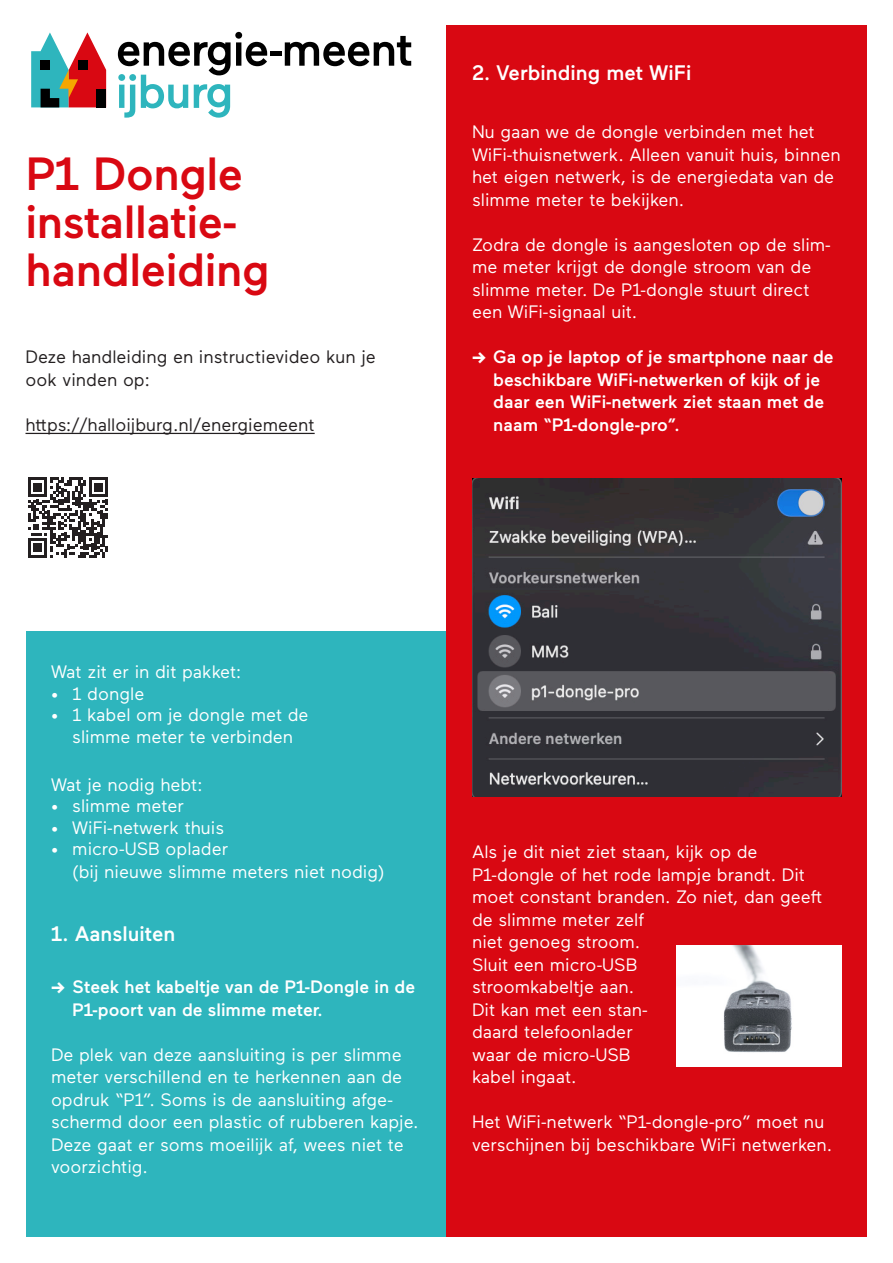
<style>
.page{position:relative;width:893px;height:1263px;background:#fff}
.page>*{position:absolute;margin:0;border:0;box-sizing:border-box;transform-origin:0 0}
.t1{font:500 46.5px/48px "Maax";letter-spacing:-.01em;color:#d90812}
.t2{font:500 21px "Maax";color:#fff}
.t3{font:18px/22.5px "Maax";color:#fff}
.t4{font:500 18px/22.5px "Maax";color:#fff}
.t5{font:18px/22.5px "Maax";color:#231f20}
.s1{font-weight:700}
</style>
<div class="page">
<div style="left:26px;top:631px;width:420px;height:606px;background:#2eb5bd"></div>
<div style="left:446px;top:26px;width:421px;height:1211px;background:#d90812"></div>
<div style="left:270px;top:51px;width:12px;height:5px;background:#000"></div>
<svg style="left:285px;top:36px;width:126px;height:30px"></svg>
<svg style="left:118px;top:32px;width:149px;height:86px"></svg>
<svg style="left:31px;top:32px;width:75px;height:75px"></svg>
<img style="left:472px;top:478px;width:370px;height:318px">
<hr style="left:26px;top:433px;width:289px;height:1px;background:#231f20">
<svg style="left:28px;top:478px;width:80px;height:80px"></svg>
<img style="left:677px;top:945px;width:165px;height:121px">
<p class="t1" style="left:26px;top:148px;width:246px">P1 Dongle installatie&shy;handleiding</p>
<p class="t5" style="left:26px;top:345px;width:352px">Deze handleiding en instructievideo kun je ook vinden op:</p>
<p class="t5" style="left:26px;top:412px;width:291px">https://halloijburg.nl/energiemeent</p>
<p class="t2" style="left:472px;top:59px;width:221px">2. Verbinding met WiFi</p>
<p class="t3" style="left:472px;top:120px;width:370px">Nu gaan we de dongle verbinden met het WiFi-thuisnetwerk. Alleen vanuit huis, binnen het eigen netwerk, is de energiedata van de slimme meter te bekijken.</p>
<p class="t3" style="left:472px;top:232px;width:360px">Zodra de dongle is aangesloten op de slim&shy;me meter krijgt de dongle stroom van de slimme meter. De P1-dongle stuurt direct een WiFi-signaal uit.</p>
<p class="t4" style="left:493px;top:345px;width:342px;text-indent:-21px"><span class="s1">→</span> Ga op je laptop of je smartphone naar de beschikbare WiFi-netwerken of kijk of je daar een WiFi-netwerk ziet staan met de naam “P1-dongle-pro”.</p>
<p class="t3" style="left:51px;top:660px;width:192px">Wat zit er in dit pakket:</p>
<p class="t3" style="left:51px;top:681px;width:95px">• 1 dongle</p>
<p class="t3" style="left:51px;top:703px;width:259px;line-height:21.6px;text-align:center">• 1 kabel om je dongle met de slimme meter te verbinden</p>
<p class="t3" style="left:51px;top:772px;width:153px">Wat je nodig hebt:</p>
<p class="t3" style="left:51px;top:794px;width:135px">• slimme meter</p>
<p class="t3" style="left:51px;top:815px;width:175px">• WiFi-netwerk thuis</p>
<p class="t3" style="left:72px;top:837px;width:314px;text-indent:-21px">• micro-USB oplader<br>(bij nieuwe slimme meters niet nodig)</p>
<p class="t2" style="left:51px;top:920px;width:126px">1. Aansluiten</p>
<p class="t4" style="left:72px;top:975px;width:344px;text-indent:-21px"><span class="s1">→</span> Steek het kabeltje van de P1-Dongle in de<br>P1-poort van de slimme meter.</p>
<p class="t3" style="left:51px;top:1042px;width:369px">De plek van deze aansluiting is per slimme meter verschillend en te herkennen aan de opdruk “P1”. Soms is de aansluiting afge&shy;schermd door een plastic of rubberen kapje.<br>Deze gaat er soms moeilijk af, wees niet te voorzichtig.</p>
<p class="t3" style="left:472px;top:840px;width:352px">Als je dit niet ziet staan, kijk op de<br>P1-dongle of het rode lampje brandt. Dit moet constant branden. Zo niet, dan geeft de slimme meter zelf<br>niet genoeg stroom.<br>Sluit een micro-USB<br>stroomkabeltje aan.<br>Dit kan met een stan-<br>daard telefoonlader<br>waar de micro-USB<br>kabel ingaat.</p>
<p class="t3" style="left:472px;top:1110px;width:362px">Het WiFi-netwerk “P1-dongle-pro” moet nu verschijnen bij beschikbare WiFi netwerken.</p>
</div>
